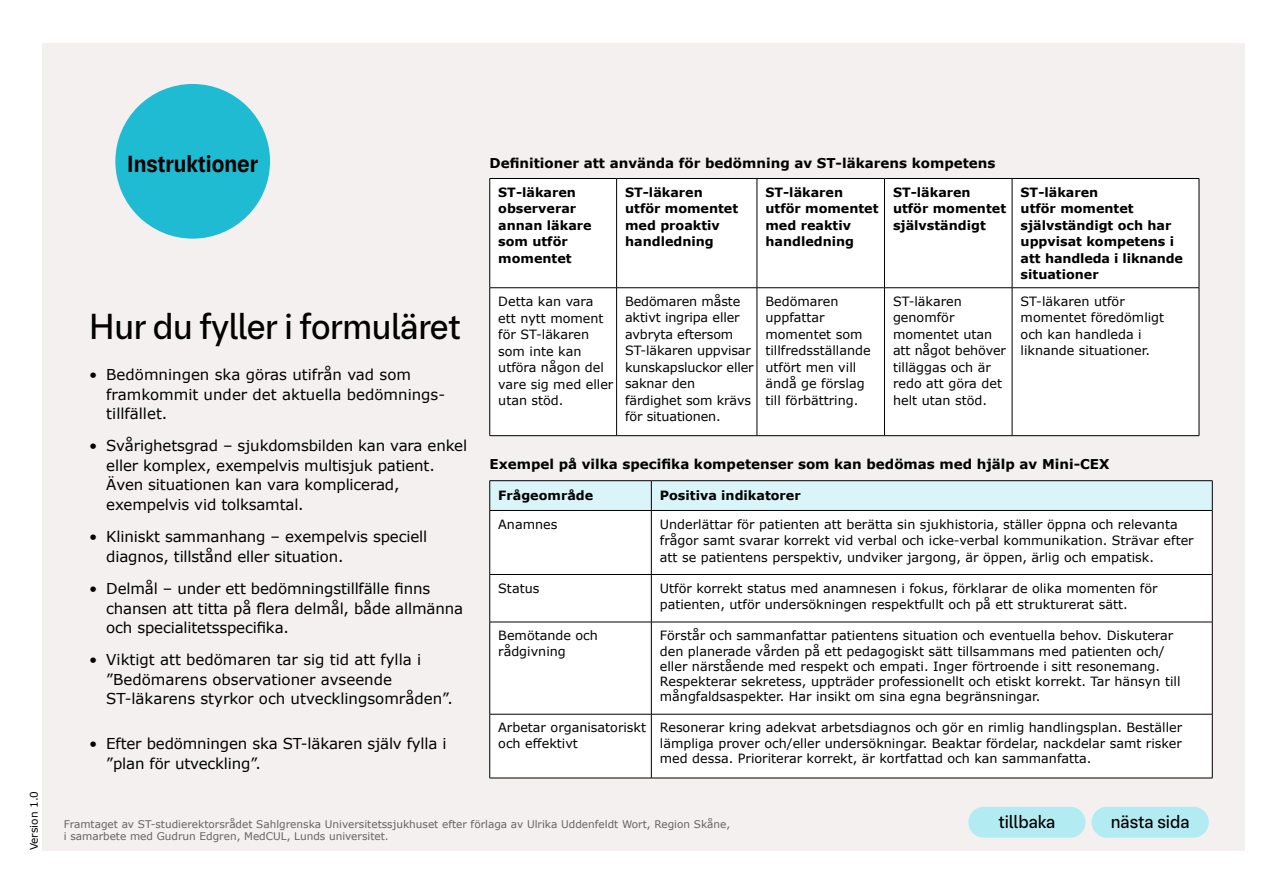
<style>
.page{position:relative;width:1263px;height:893px;background:#fff}
.page>*{position:absolute;margin:0;border:0;box-sizing:border-box;transform-origin:0 0}
.t1{font:36px "VGR Sans";letter-spacing:-.01em;color:#000}
.t2{font:700 23.25px "VGR Sans";color:#000}
.t3{font:18px "VGR Sans";color:#000}
.t4{font:15px/19.5px "Verdana";letter-spacing:-.01em;color:#000}
.t5{font:700 13.5px "Verdana";color:#000}
.t6{font:12.75px/16.5px "Verdana";color:#000}
.t7{font:700 12.75px/16.5px "Verdana";color:#000}
.t8{font:10.5px/12.6px "Verdana";color:#646363}
.t9{font:10.5px "Verdana";color:#000}
</style>
<div class="page">
<div style="left:43px;top:43px;width:1202px;height:807px;background:#f3f0ef"></div>
<div style="left:115px;top:84px;width:155px;height:155px;background:#1fbbd3;border-radius:50%"></div>
<div style="left:490px;top:179px;width:709px;height:256px;background:#fff"></div>
<hr style="left:490px;top:178px;width:127px;height:1px;background:#000">
<hr style="left:489px;top:179px;width:1px;height:109px;background:#000">
<hr style="left:617px;top:178px;width:140px;height:1px;background:#000">
<hr style="left:616px;top:179px;width:1px;height:109px;background:#000">
<hr style="left:757px;top:178px;width:127px;height:1px;background:#000">
<hr style="left:757px;top:179px;width:1px;height:109px;background:#000">
<hr style="left:884px;top:178px;width:128px;height:1px;background:#000">
<hr style="left:884px;top:179px;width:1px;height:109px;background:#000">
<hr style="left:1012px;top:178px;width:187px;height:1px;background:#000">
<hr style="left:1012px;top:179px;width:1px;height:109px;background:#000">
<hr style="left:1199px;top:179px;width:1px;height:109px;background:#000">
<hr style="left:490px;top:287px;width:127px;height:1px;background:#000">
<hr style="left:489px;top:288px;width:1px;height:147px;background:#000">
<hr style="left:617px;top:287px;width:140px;height:1px;background:#000">
<hr style="left:616px;top:288px;width:1px;height:147px;background:#000">
<hr style="left:757px;top:287px;width:127px;height:1px;background:#000">
<hr style="left:757px;top:288px;width:1px;height:147px;background:#000">
<hr style="left:884px;top:287px;width:128px;height:1px;background:#000">
<hr style="left:884px;top:288px;width:1px;height:147px;background:#000">
<hr style="left:1012px;top:287px;width:187px;height:1px;background:#000">
<hr style="left:1012px;top:288px;width:1px;height:147px;background:#000">
<hr style="left:1199px;top:288px;width:1px;height:147px;background:#000">
<hr style="left:490px;top:435px;width:127px;height:1px;background:#000">
<hr style="left:617px;top:435px;width:140px;height:1px;background:#000">
<hr style="left:757px;top:435px;width:127px;height:1px;background:#000">
<hr style="left:884px;top:435px;width:128px;height:1px;background:#000">
<hr style="left:1012px;top:435px;width:187px;height:1px;background:#000">
<div style="left:490px;top:511px;width:722px;height:267px;background:#fff"></div>
<hr style="left:490px;top:480px;width:161px;height:1px;background:#000">
<hr style="left:651px;top:480px;width:561px;height:1px;background:#000">
<div style="left:489px;top:481px;width:724px;height:29px;background:#d9f5f9"></div>
<hr style="left:490px;top:510px;width:161px;height:1px;background:#000">
<hr style="left:489px;top:511px;width:1px;height:63px;background:#000">
<hr style="left:651px;top:510px;width:561px;height:1px;background:#000">
<hr style="left:651px;top:511px;width:1px;height:63px;background:#000">
<hr style="left:1212px;top:511px;width:1px;height:63px;background:#000">
<hr style="left:490px;top:574px;width:161px;height:1px;background:#000">
<hr style="left:489px;top:575px;width:1px;height:47px;background:#000">
<hr style="left:651px;top:574px;width:561px;height:1px;background:#000">
<hr style="left:651px;top:575px;width:1px;height:47px;background:#000">
<hr style="left:1212px;top:575px;width:1px;height:47px;background:#000">
<hr style="left:490px;top:622px;width:161px;height:1px;background:#000">
<hr style="left:489px;top:622px;width:1px;height:92px;background:#000">
<hr style="left:651px;top:622px;width:561px;height:1px;background:#000">
<hr style="left:651px;top:622px;width:1px;height:92px;background:#000">
<hr style="left:1212px;top:622px;width:1px;height:92px;background:#000">
<hr style="left:490px;top:714px;width:161px;height:1px;background:#000">
<hr style="left:489px;top:714px;width:1px;height:64px;background:#000">
<hr style="left:651px;top:714px;width:561px;height:1px;background:#000">
<hr style="left:651px;top:714px;width:1px;height:64px;background:#000">
<hr style="left:1212px;top:714px;width:1px;height:64px;background:#000">
<hr style="left:490px;top:778px;width:161px;height:1px;background:#000">
<hr style="left:651px;top:778px;width:561px;height:1px;background:#000">
<div style="left:1091px;top:807px;width:118px;height:31px;background:#b3ebf2;border-radius:15px"></div>
<div style="left:968px;top:807px;width:117px;height:31px;background:#b3ebf2;border-radius:15px"></div>
<p class="t9" style="left:27px;top:850px;width:61px;rotate:-90deg">Version 1.0</p>
<h2 class="t2" style="left:127px;top:150px;width:132px">Instruktioner</h2>
<h1 class="t1" style="left:89px;top:306px;width:373px">Hur du fyller i formuläret</h1>
<p class="t4" style="left:106px;top:365px;width:340px;text-indent:-17px">• Bedömningen ska göras utifrån vad som framkommit under det aktuella bedömnings&shy;tillfället.</p>
<p class="t4" style="left:106px;top:436px;width:362px;text-indent:-17px">• Svårighetsgrad – sjukdomsbilden kan vara enkel eller komplex, exempelvis multisjuk patient.<br>Även situationen kan vara komplicerad, exempelvis vid tolksamtal.</p>
<p class="t4" style="left:106px;top:527px;width:322px;text-indent:-17px">• Kliniskt sammanhang – exempelvis speciell diagnos, tillstånd eller situation.</p>
<p class="t4" style="left:106px;top:579px;width:358px;text-indent:-17px">• Delmål – under ett bedömningstillfälle finns chansen att titta på flera delmål, både allmänna och specialitetsspecifika.</p>
<p class="t4" style="left:106px;top:650px;width:348px;text-indent:-17px">• Viktigt att bedömaren tar sig tid att fylla i ”Bedömarens observationer avseende<br>ST-läkarens styrkor och utvecklingsområden”.</p>
<p class="t4" style="left:106px;top:734px;width:342px;text-indent:-17px">• Efter bedömningen ska ST-läkaren själv fylla i ”plan för utveckling”.</p>
<p class="t5" style="left:490px;top:154px;width:507px">Definitioner att använda för bedömning av ST-läkarens kompetens</p>
<p class="t7" style="left:498px;top:184px;width:95px">ST-läkaren observerar annan läkare som utför momentet</p>
<p class="t7" style="left:625px;top:184px;width:115px">ST-läkaren utför momentet med proaktiv handledning</p>
<p class="t7" style="left:765px;top:184px;width:115px">ST-läkaren utför momentet med reaktiv handledning</p>
<p class="t7" style="left:893px;top:184px;width:115px">ST-läkaren utför momentet självständigt</p>
<p class="t7" style="left:1020px;top:184px;width:164px">ST-läkaren<br>utför momentet självständigt och har uppvisat kompetens i att handleda i liknande situationer</p>
<p class="t6" style="left:498px;top:293px;width:117px">Detta kan vara ett nytt moment för ST-läkaren som inte kan utföra någon del vare sig med eller utan stöd.</p>
<p class="t6" style="left:625px;top:293px;width:130px">Bedömaren måste aktivt ingripa eller avbryta eftersom<br>ST-läkaren uppvisar kunskapsluckor eller saknar den färdighet som krävs för situationen.</p>
<p class="t6" style="left:765px;top:293px;width:107px">Bedömaren uppfattar momentet som tillfredsställande utfört men vill ändå ge förslag till förbättring.</p>
<p class="t6" style="left:893px;top:293px;width:114px">ST-läkaren genomför momentet utan att något behöver tilläggas och är redo att göra det helt utan stöd.</p>
<p class="t6" style="left:1020px;top:293px;width:145px">ST-läkaren utför momentet föredömligt och kan handleda i liknande situationer.</p>
<p class="t5" style="left:490px;top:455px;width:621px">Exempel på vilka specifika kompetenser som kan bedömas med hjälp av Mini-CEX</p>
<p class="t7" style="left:498px;top:487px;width:97px">Frågeområde</p>
<p class="t7" style="left:660px;top:487px;width:142px">Positiva indikatorer</p>
<p class="t6" style="left:498px;top:516px;width:61px">Anamnes</p>
<p class="t6" style="left:660px;top:516px;width:535px">Underlättar för patienten att berätta sin sjukhistoria, ställer öppna och relevanta frågor samt svarar korrekt vid verbal och icke-verbal kommunikation. Strävar efter att se patientens perspektiv, undviker jargong, är öppen, ärlig och empatisk.</p>
<p class="t6" style="left:498px;top:580px;width:43px">Status</p>
<p class="t6" style="left:660px;top:580px;width:499px">Utför korrekt status med anamnesen i fokus, förklarar de olika momenten för patienten, utför undersökningen respektfullt och på ett strukturerat sätt.</p>
<p class="t6" style="left:498px;top:628px;width:101px;line-height:15.3px">Bemötande och rådgivning</p>
<p class="t6" style="left:660px;top:628px;width:522px;line-height:15.3px">Förstår och sammanfattar patientens situation och eventuella behov. Diskuterar den planerade vården på ett pedagogiskt sätt tillsammans med patienten och/ eller närstående med respekt och empati. Inger förtroende i sitt resonemang.<br>Respekterar sekretess, uppträder professionellt och etiskt korrekt. Tar hänsyn till mångfaldsaspekter. Har insikt om sina egna begränsningar.</p>
<p class="t6" style="left:498px;top:720px;width:149px;line-height:15.3px">Arbetar organisatoriskt och effektivt</p>
<p class="t6" style="left:660px;top:720px;width:524px;line-height:15.3px;text-align:justify">Resonerar kring adekvat arbetsdiagnos och gör en rimlig handlingsplan. Beställer lämpliga prover och/eller undersökningar. Beaktar fördelar, nackdelar samt risker med dessa. Prioriterar korrekt, är kortfattad och kan sammanfatta.</p>
<p class="t8" style="left:64px;top:817px;width:668px">Framtaget av ST-studierektorsrådet Sahlgrenska Universitetssjukhuset efter förlaga av Ulrika Uddenfeldt Wort, Region Skåne, i samarbete med Gudrun Edgren, MedCUL, Lunds universitet.</p>
<h3 class="t3" style="left:998px;top:811px;width:59px">tillbaka</h3>
<h3 class="t3" style="left:1111px;top:811px;width:81px">nästa sida</h3>
</div>
